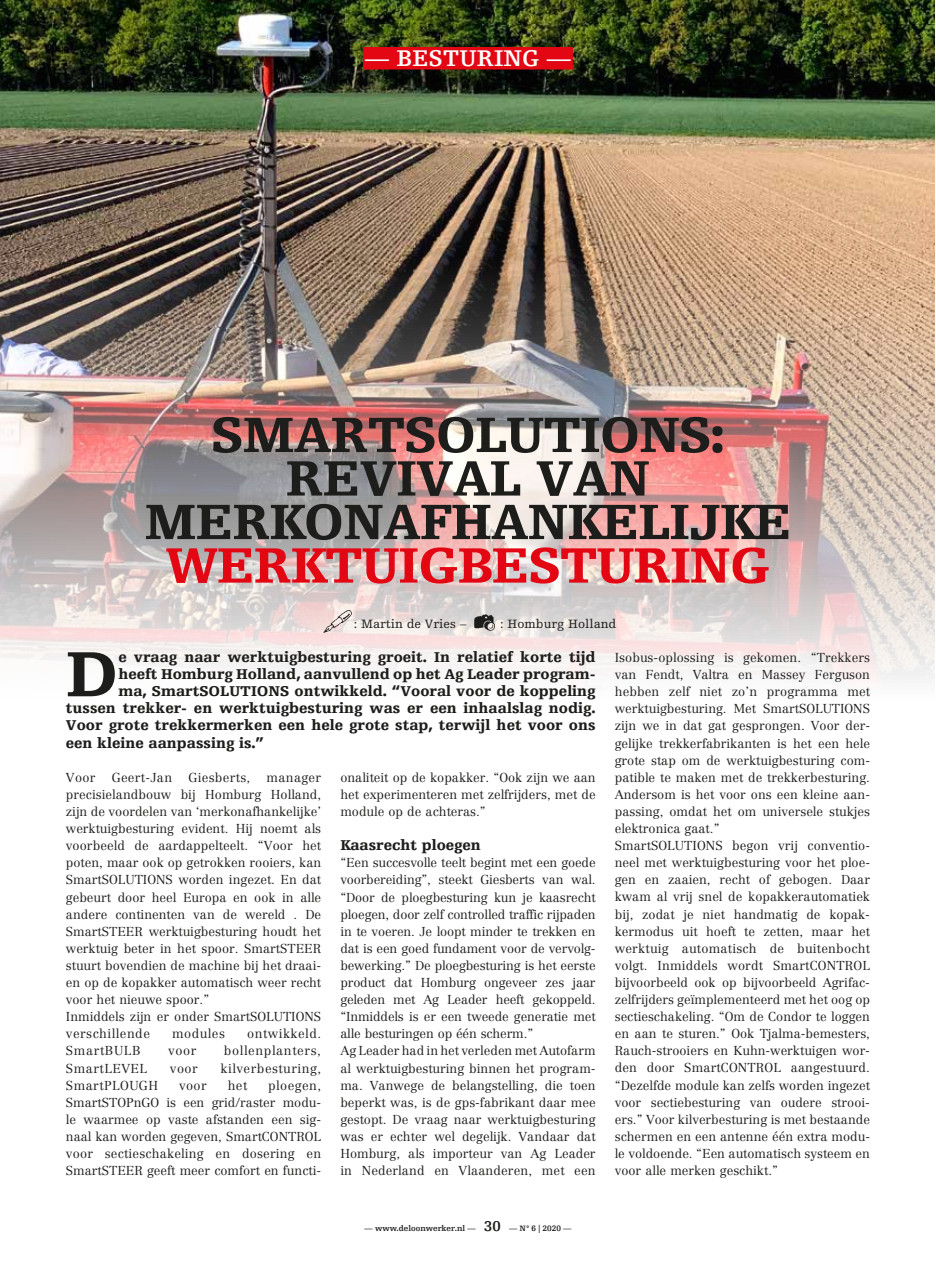
<style>
.page{position:relative;width:936px;height:1263px;background:#fff}
.page>*{position:absolute;margin:0;border:0;box-sizing:border-box;transform-origin:0 0}
.t1{font:900 67.5px "Egyptienne FLT Std";color:#1d1d1b}
.t2{font:900 52.5px/43.5px "Egyptienne FLT Std";letter-spacing:-.02em;color:#1d1d1b;text-align:center}
.t3{font:900 52.5px "Egyptienne FLT Std";letter-spacing:-.02em;color:#e30613}
.t4{font:700 24px "Egyptienne FLT Std";color:#fff}
.t5{font:900 15px "Egyptienne FLT Std";color:#1d1d1b}
.t6{font:300 12.75px/17.1px "Centennial LT Std";color:#1d1d1b}
.t7{font:300 12.75px "Centennial LT Std";letter-spacing:.04em;color:#1d1d1b}
.t8{font:12.75px "Egyptienne FLT Std";color:#1d1d1b}
.t9{font:300 12.75px "Centennial LT Std";letter-spacing:.05em;color:#1d1d1b}
.t10{font:300 12.75px "Centennial LT Std";letter-spacing:.025em;color:#1d1d1b}
.t11{font:300 12.75px "Centennial LT Std";letter-spacing:.035em;color:#1d1d1b}
.t12{font:700 8.25px "Egyptienne FLT Std";color:#1d1d1b}
.s1{font-size:15px}
</style>
<div class="page">
<img style="left:0;top:0;width:934px;height:680px">
<img style="left:322px;top:609px;width:30px;height:27px">
<img style="left:472px;top:612px;width:25px;height:21px">
<div style="left:363px;top:47px;width:210px;height:22px;background:#e30613"></div>
<h3 class="t4" style="left:365px;top:45px;width:207px">— BESTURING —</h3>
<h2 class="t2" style="left:144px;top:414px;width:649px">SMARTSOLUTIONS:<br>REVIVAL VAN<br>MERKONAFHANKELIJKE</h2>
<h2 class="t3" style="left:165px;top:536px;width:606px">WERKTUIGBESTURING</h2>
<p class="t8" style="left:353px;top:617px;width:114px">: Martin de Vries –</p>
<p class="t8" style="left:500px;top:617px;width:118px">: Homburg Holland</p>
<h1 class="t1" style="left:66px;top:636px;width:54px">D</h1>
<p class="t5" style="left:118px;top:649px;width:478px">e vraag naar werktuigbesturing groeit. In relatief korte tijd</p>
<p class="t5" style="left:118px;top:666px;width:478px">heeft Homburg Holland, aanvullend op het Ag Leader program-</p>
<p class="t5" style="left:118px;top:683px;width:478px">ma, SmartSOLUTIONS ontwikkeld. “Vooral voor de koppeling</p>
<p class="t5" style="left:66px;top:700px;width:531px">tussen trekker- en werktuigbesturing was er een inhaalslag nodig.</p>
<p class="t5" style="left:66px;top:717px;width:531px">Voor grote trekkermerken een hele grote stap, terwijl het voor ons</p>
<p class="t5" style="left:66px;top:734px;width:199px">een kleine aanpassing is.”</p>
<p class="t6" style="left:66px;top:769px;width:31px">Voor</p>
<p class="t10" style="left:112px;top:770px;width:62px">Geert-Jan</p>
<p class="t10" style="left:188px;top:770px;width:63px">Giesberts,</p>
<p class="t6" style="left:340px;top:769px;width:257px;text-align:justify">onaliteit op de kopakker. “Ook zijn we aan het experimenteren met zelfrijders, met de module op de achteras.”</p>
<p class="t5" style="left:340px;top:837px;width:142px">Kaasrecht ploegen</p>
<p class="t6" style="left:340px;top:854px;width:257px">“Een succesvolle teelt begint met een goede voorbereiding”, steekt Giesberts van wal. “Door de ploegbesturing kun je kaasrecht ploegen, door zelf controlled traffic rijpaden in te voeren. Je loopt minder te trekken en dat is een goed fundament voor de vervolg&shy;bewerking.” De ploegbesturing is het eerste product dat Homburg ongeveer zes jaar geleden met Ag Leader heeft gekoppeld. “Inmiddels is er een tweede generatie met alle besturingen op één scherm.”<br>Ag Leader had in het verleden met Autofarm al werktuigbesturing binnen het program&shy;ma. Vanwege de belangstelling, die toen beperkt was, is de gps-fabrikant daar mee gestopt. De vraag naar werktuigbesturing was er echter wel degelijk. Vandaar dat Homburg, als importeur van Ag Leader in Nederland en Vlaanderen, met een</p>
<p class="t6" style="left:66px;top:769px;width:257px;text-indent:201px">manager precisielandbouw bij Homburg Holland, zijn de voordelen van ‘merkonafhankelijke’ werktuigbesturing evident. Hij noemt als voorbeeld de aardappelteelt. “Voor het poten, maar ook op getrokken rooiers, kan SmartSOLUTIONS worden ingezet. En dat gebeurt door heel Europa en ook in alle andere continenten van de wereld . De SmartSTEER werktuigbesturing houdt het werktuig beter in het spoor. SmartSTEER stuurt bovendien de machine bij het draai&shy;en op de kopakker automatisch weer recht voor het nieuwe spoor.”<br>Inmiddels zijn er onder SmartSOLUTIONS verschillende</p>
<p class="t7" style="left:172px;top:1026px;width:54px">modules</p>
<p class="t7" style="left:247px;top:1026px;width:75px">ontwikkeld.</p>
<p class="t9" style="left:66px;top:1043px;width:76px">SmartBULB</p>
<p class="t6" style="left:168px;top:1042px;width:30px">voor</p>
<p class="t9" style="left:224px;top:1043px;width:99px">bollenplanters,</p>
<p class="t7" style="left:66px;top:1060px;width:83px">SmartLEVEL</p>
<p class="t6" style="left:170px;top:1059px;width:29px">voor</p>
<p class="t7" style="left:220px;top:1060px;width:102px">kilverbesturing,</p>
<p class="t11" style="left:66px;top:1077px;width:94px">SmartPLOUGH</p>
<p class="t6" style="left:179px;top:1076px;width:29px">voor</p>
<p class="t6" style="left:228px;top:1076px;width:21px">het</p>
<p class="t6" style="left:66px;top:1076px;width:257px;text-align:justify;text-indent:202px">ploegen, SmartSTOPnGO is een grid/raster modu&shy;le waarmee op vaste afstanden een sig&shy;naal kan worden gegeven, SmartCONTROL voor sectieschakeling en dosering en SmartSTEER geeft meer comfort en functi-</p>
<p class="t12" style="left:364px;top:1224px;width:208px">— www.deloonwerker.nl — <span class="s1">30</span> — N° 6 | 2020 —</p>
<p class="t6" style="left:614px;top:649px;width:257px">Isobus-oplossing is gekomen. “Trekkers van Fendt, Valtra en Massey Ferguson hebben zelf niet zo’n programma met werktuigbesturing. Met SmartSOLUTIONS zijn we in dat gat gesprongen. Voor der&shy;gelijke trekkerfabrikanten is het een hele grote stap om de werktuigbesturing com&shy;patible te maken met de trekkerbesturing.<br>Andersom is het voor ons een kleine aan&shy;passing, omdat het om universele stukjes elektronica gaat.”<br>SmartSOLUTIONS begon vrij conventio&shy;neel met werktuigbesturing voor het ploe&shy;gen en zaaien, recht of gebogen. Daar kwam al vrij snel de kopakkerautomatiek bij, zodat je niet handmatig de kopak&shy;kermodus uit hoeft te zetten, maar het werktuig automatisch de buitenbocht volgt. Inmiddels wordt SmartCONTROL bijvoorbeeld ook op bijvoorbeeld Agrifac&shy;zelfrijders geïmplementeerd met het oog op sectieschakeling. “Om de Condor te loggen en aan te sturen.” Ook Tjalma-bemesters, Rauch-strooiers en Kuhn-werktuigen wor&shy;den door SmartCONTROL aangestuurd. “Dezelfde module kan zelfs worden ingezet voor sectiebesturing van oudere strooi&shy;ers.” Voor kilverbesturing is met bestaande schermen en een antenne één extra modu&shy;le voldoende. “Een automatisch systeem en voor alle merken geschikt.”</p>
</div>
